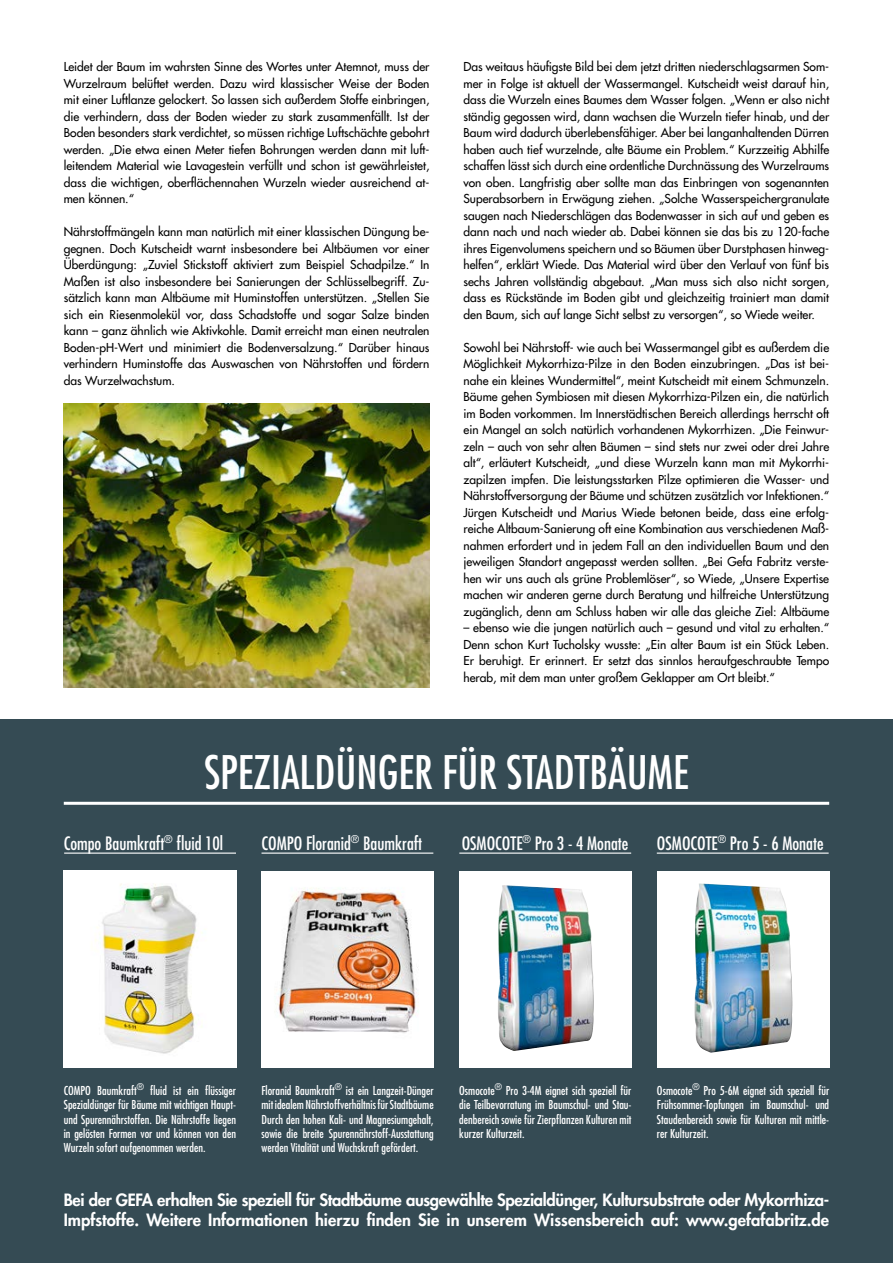
<style>
.page{position:relative;width:893px;height:1263px;background:#fff}
.page>*{position:absolute;margin:0;border:0;box-sizing:border-box;transform-origin:0 0}
.t1{font:condensed 45px "Futura LT";color:#fff}
.t2{font:condensed 18px "Futura LT";color:#fff}
.t3{font:800 16.5px/19.8px "Futura LT";letter-spacing:-.02em;color:#fff}
.t4{font:12px/16.5px "Futura LT";color:#000;text-align:justify}
.t5{font:condensed 12px/14.4px "Futura LT";color:#fff;text-align:justify}
</style>
<div class="page">
<img style="left:64px;top:403px;width:365px;height:285px">
<div style="left:0;top:720px;width:893px;height:543px;background:#354b54"></div>
<hr style="left:64px;top:802px;width:765px;height:3px;background:#fff">
<img style="left:64px;top:871px;width:172px;height:196px">
<div style="left:261px;top:871px;width:173px;height:196px;background:#fff"></div>
<img style="left:277px;top:888px;width:142px;height:145px">
<img style="left:459px;top:871px;width:172px;height:196px">
<img style="left:498px;top:885px;width:4px;height:158px">
<img style="left:657px;top:871px;width:172px;height:196px">
<img style="left:694px;top:885px;width:5px;height:158px">
<hr style="left:64px;top:852px;width:172px;height:2px;background:#fff">
<hr style="left:261px;top:852px;width:172px;height:2px;background:#fff">
<hr style="left:459px;top:852px;width:172px;height:2px;background:#fff">
<hr style="left:657px;top:852px;width:172px;height:2px;background:#fff">
<p class="t4" style="left:64px;top:59px;width:367px">Leidet der Baum im wahrsten Sinne des Wortes unter Atemnot, muss der Wurzelraum belüftet werden. Dazu wird klassischer Weise der Boden mit einer Luftlanze gelockert. So lassen sich außerdem Stoffe einbringen, die verhindern, dass der Boden wieder zu stark zusammenfällt. Ist der Boden besonders stark verdichtet, so müssen richtige Luftschächte gebohrt werden. „Die etwa einen Meter tiefen Bohrungen werden dann mit luft&shy;leitendem Material wie Lavagestein verfüllt und schon ist gewährleistet, dass die wichtigen, oberflächennahen Wurzeln wieder ausreichend at&shy;men können.“</p>
<p class="t4" style="left:64px;top:224px;width:367px">Nährstoffmängeln kann man natürlich mit einer klassischen Düngung be&shy;gegnen. Doch Kutscheidt warnt insbesondere bei Altbäumen vor einer Überdüngung: „Zuviel Stickstoff aktiviert zum Beispiel Schadpilze.“ In Maßen ist also insbesondere bei Sanierungen der Schlüsselbegriff. Zu&shy;sätzlich kann man Altbäume mit Huminstoffen unterstützen. „Stellen Sie sich ein Riesenmolekül vor, dass Schadstoffe und sogar Salze binden kann – ganz ähnlich wie Aktivkohle. Damit erreicht man einen neutralen Boden-pH-Wert und minimiert die Bodenversalzung.“ Darüber hinaus verhindern Huminstoffe das Auswaschen von Nährstoffen und fördern das Wurzelwachstum.</p>
<p class="t4" style="left:463px;top:59px;width:367px">Das weitaus häufigste Bild bei dem jetzt dritten niederschlagsarmen Som&shy;mer in Folge ist aktuell der Wassermangel. Kutscheidt weist darauf hin, dass die Wurzeln eines Baumes dem Wasser folgen. „Wenn er also nicht ständig gegossen wird, dann wachsen die Wurzeln tiefer hinab, und der Baum wird dadurch überlebensfähiger. Aber bei langanhaltenden Dürren haben auch tief wurzelnde, alte Bäume ein Problem.“ Kurzzeitig Abhilfe schaffen lässt sich durch eine ordentliche Durchnässung des Wurzelraums von oben. Langfristig aber sollte man das Einbringen von sogenannten Superabsorbern in Erwägung ziehen. „Solche Wasserspeichergranulate saugen nach Niederschlägen das Bodenwasser in sich auf und geben es dann nach und nach wieder ab. Dabei können sie das bis zu 120-fache ihres Eigenvolumens speichern und so Bäumen über Durstphasen hinweg&shy;helfen“, erklärt Wiede. Das Material wird über den Verlauf von fünf bis sechs Jahren vollständig abgebaut. „Man muss sich also nicht sorgen, dass es Rückstände im Boden gibt und gleichzeitig trainiert man damit den Baum, sich auf lange Sicht selbst zu versorgen“, so Wiede weiter.</p>
<p class="t4" style="left:463px;top:339px;width:367px">Sowohl bei Nährstoff- wie auch bei Wassermangel gibt es außerdem die Möglichkeit Mykorrhiza-Pilze in den Boden einzubringen. „Das ist bei&shy;nahe ein kleines Wundermittel“, meint Kutscheidt mit einem Schmunzeln.<br>Bäume gehen Symbiosen mit diesen Mykorrhiza-Pilzen ein, die natürlich im Boden vorkommen. Im Innerstädtischen Bereich allerdings herrscht oft ein Mangel an solch natürlich vorhandenen Mykorrhizen. „Die Feinwur&shy;zeln – auch von sehr alten Bäumen – sind stets nur zwei oder drei Jahre alt“, erläutert Kutscheidt, „und diese Wurzeln kann man mit Mykorrhi&shy;zapilzen impfen. Die leistungsstarken Pilze optimieren die Wasser- und Nährstoffversorgung der Bäume und schützen zusätzlich vor Infektionen.“ Jürgen Kutscheidt und Marius Wiede betonen beide, dass eine erfolg&shy;reiche Altbaum-Sanierung oft eine Kombination aus verschiedenen Maß&shy;nahmen erfordert und in jedem Fall an den individuellen Baum und den jeweiligen Standort angepasst werden sollten. „Bei Gefa Fabritz verste&shy;hen wir uns auch als grüne Problemlöser“, so Wiede, „Unsere Expertise machen wir anderen gerne durch Beratung und hilfreiche Unterstützung zugänglich, denn am Schluss haben wir alle das gleiche Ziel: Altbäume</p>
<p class="t4" style="left:463px;top:620px;width:367px">– ebenso wie die jungen natürlich auch – gesund und vital zu erhalten.“ Denn schon Kurt Tucholsky wusste: „Ein alter Baum ist ein Stück Leben.<br>Er beruhigt. Er erinnert. Er setzt das sinnlos heraufgeschraubte Tempo herab, mit dem man unter großem Geklapper am Ort bleibt.“</p>
<h1 class="t1" style="left:204px;top:745px;width:486px">SPEZIALDÜNGER FÜR STADTBÄUME</h1>
<h2 class="t2" style="left:64px;top:832px;width:161px">Compo Baumkraft<sup>®</sup> fluid 10l</h2>
<h2 class="t2" style="left:261px;top:832px;width:162px">COMPO Floranid<sup>®</sup> Baumkraft</h2>
<h2 class="t2" style="left:462px;top:832px;width:168px">OSMOCOTE<sup>®</sup> Pro 3 - 4 Monate</h2>
<h2 class="t2" style="left:657px;top:832px;width:168px">OSMOCOTE<sup>®</sup> Pro 5 - 6 Monate</h2>
<p class="t5" style="left:64px;top:1083px;width:174px">COMPO Baumkraft<sup>®</sup> fluid ist ein flüssiger Spezialdünger für Bäume mit wichtigen Haupt&shy;und Spurennährstoffen. Die Nährstoffe liegen in gelösten Formen vor und können von den Wurzeln sofort aufgenommen werden.</p>
<p class="t5" style="left:261px;top:1083px;width:174px">Floranid Baumkraft<sup>®</sup> ist ein Langzeit-Dünger mit idealem Nährstoffverhältnis für Stadtbäume Durch den hohen Kali- und Magnesiumgehalt, sowie die breite Spurennährstoff-Ausstattung werden Vitalität und Wuchskraft gefördert.</p>
<p class="t5" style="left:459px;top:1083px;width:174px">Osmocote<sup>®</sup> Pro 3-4M eignet sich speziell für die Teilbevorratung im Baumschul- und Stau&shy;denbereich sowie für Zierpflanzen Kulturen mit kurzer Kulturzeit.</p>
<p class="t5" style="left:657px;top:1083px;width:174px">Osmocote<sup>®</sup> Pro 5-6M eignet sich speziell für Frühsommer-Topfungen im Baumschul- und Staudenbereich sowie für Kulturen mit mittle&shy;rer Kulturzeit.</p>
<h3 class="t3" style="left:64px;top:1190px;width:767px">Bei der GEFA erhalten Sie speziell für Stadtbäume ausgewählte Spezialdünger, Kultursubstrate oder Mykorrhiza-<br>Impfstoffe. Weitere Informationen hierzu finden Sie in unserem Wissensbereich auf: www.gefafabritz.de</h3>
</div>
